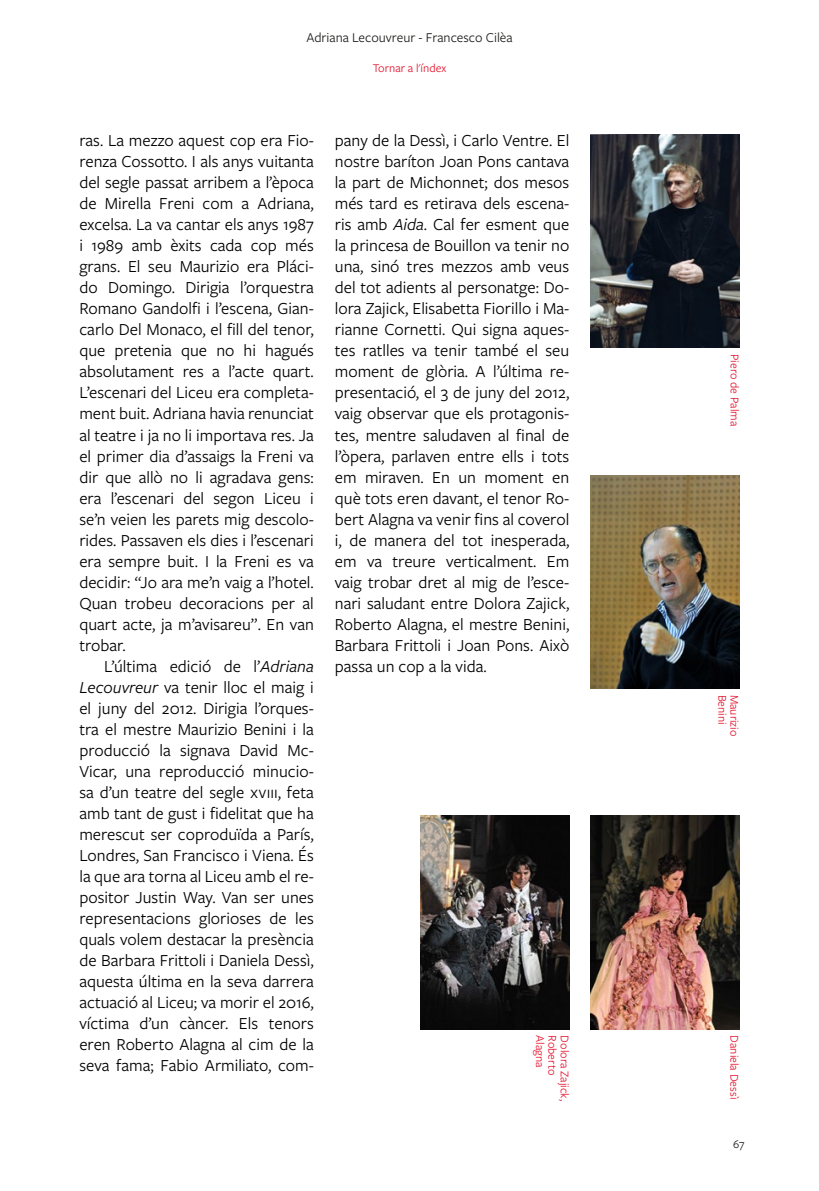
<style>
.page{position:relative;width:819px;height:1191px;background:#fff}
.page>*{position:absolute;margin:0;border:0;box-sizing:border-box;transform-origin:0 0}
.t1{font:17.5px/21px "Freight Sans Pro";color:#000;text-align:justify}
.t2{font:14px "Freight Sans Pro";color:#1d1d1b}
.t3{font:12.25px "Freight Sans Pro";color:#e4142e}
.t4{font:12.25px "Freight Sans Pro";color:#1d1d1b}
.s1{font-style:italic}
</style>
<div class="page">
<img style="left:590px;top:475px;width:149px;height:213px">
<img style="left:590px;top:815px;width:149px;height:214px">
<img style="left:590px;top:134px;width:149px;height:214px">
<img style="left:420px;top:815px;width:149px;height:214px">
<p class="t2" style="left:306px;top:28px;width:208px">Adriana Lecouvreur - Francesco Cilèa</p>
<p class="t3" style="left:373px;top:60px;width:75px">Tornar a l'índex</p>
<p class="t1" style="left:79px;top:129px;width:236px">ras. La mezzo aquest cop era Fio&shy;renza Cossotto. I als anys vuitanta del segle passat arribem a l’època de Mirella Freni com a Adriana, excelsa. La va cantar els anys 1987 i 1989 amb èxits cada cop més grans. El seu Maurizio era Pláci&shy;do Domingo. Dirigia l’orquestra Romano Gandolfi i l’escena, Gian&shy;carlo Del Monaco, el fill del tenor, que pretenia que no hi hagués absolutament res a l’acte quart.<br>L’escenari del Liceu era completa&shy;ment buit. Adriana havia renunciat al teatre i ja no li importava res. Ja el primer dia d’assaigs la Freni va dir que allò no li agradava gens: era l’escenari del segon Liceu i se’n veien les parets mig descolo&shy;rides. Passaven els dies i l’escenari era sempre buit. I la Freni es va decidir: “Jo ara me’n vaig a l’hotel.<br>Quan trobeu decoracions per al quart acte, ja m’avisareu”. En van trobar.</p>
<p class="t1" style="left:79px;top:654px;width:236px;text-indent:25px">L’última edició de l’<span class="s1">Adriana Lecouvreur</span> va tenir lloc el maig i el juny del 2012. Dirigia l’orques&shy;tra el mestre Maurizio Benini i la producció la signava David Mc-Vicar, una reproducció minucio&shy;sa d’un teatre del segle xviii, feta amb tant de gust i fidelitat que ha merescut ser coproduïda a París, Londres, San Francisco i Viena. És la que ara torna al Liceu amb el re&shy;positor Justin Way. Van ser unes representacions glorioses de les quals volem destacar la presència de Barbara Frittoli i Daniela Dessì, aquesta última en la seva darrera actuació al Liceu; va morir el 2016, víctima d’un càncer. Els tenors eren Roberto Alagna al cim de la seva fama; Fabio Armiliato, com-</p>
<p class="t1" style="left:335px;top:129px;width:236px">pany de la Dessì, i Carlo Ventre. El nostre baríton Joan Pons cantava la part de Michonnet; dos mesos més tard es retirava dels escena&shy;ris amb <span class="s1">Aida</span>. Cal fer esment que la princesa de Bouillon va tenir no una, sinó tres mezzos amb veus del tot adients al personatge: Do&shy;lora Zajick, Elisabetta Fiorillo i Ma&shy;rianne Cornetti. Qui signa aques&shy;tes ratlles va tenir també el seu moment de glòria. A l’última re&shy;presentació, el 3 de juny del 2012, vaig observar que els protagonis&shy;tes, mentre saludaven al final de l’òpera, parlaven entre ells i tots em miraven. En un moment en què tots eren davant, el tenor Ro&shy;bert Alagna va venir fins al coverol i, de manera del tot inesperada, em va treure verticalment. Em vaig trobar dret al mig de l’esce&shy;nari saludant entre Dolora Zajick, Roberto Alagna, el mestre Benini, Barbara Frittoli i Joan Pons. Això passa un cop a la vida.</p>
<p class="t3" style="left:548px;top:1035px;width:34px;rotate:90deg">Alagna</p>
<p class="t3" style="left:560px;top:1035px;width:41px;rotate:90deg">Roberto</p>
<p class="t3" style="left:573px;top:1035px;width:67px;rotate:90deg">Dolora Zajick,</p>
<p class="t3" style="left:743px;top:354px;width:74px;rotate:90deg">Piero de Palma</p>
<p class="t3" style="left:730px;top:694px;width:31px;rotate:90deg">Benini</p>
<p class="t3" style="left:742px;top:694px;width:43px;rotate:90deg">Maurizio</p>
<p class="t3" style="left:742px;top:1035px;width:66px;rotate:90deg">Daniela Dessì</p>
<p class="t4" style="left:733px;top:1135px;width:13px">67</p>
</div>
